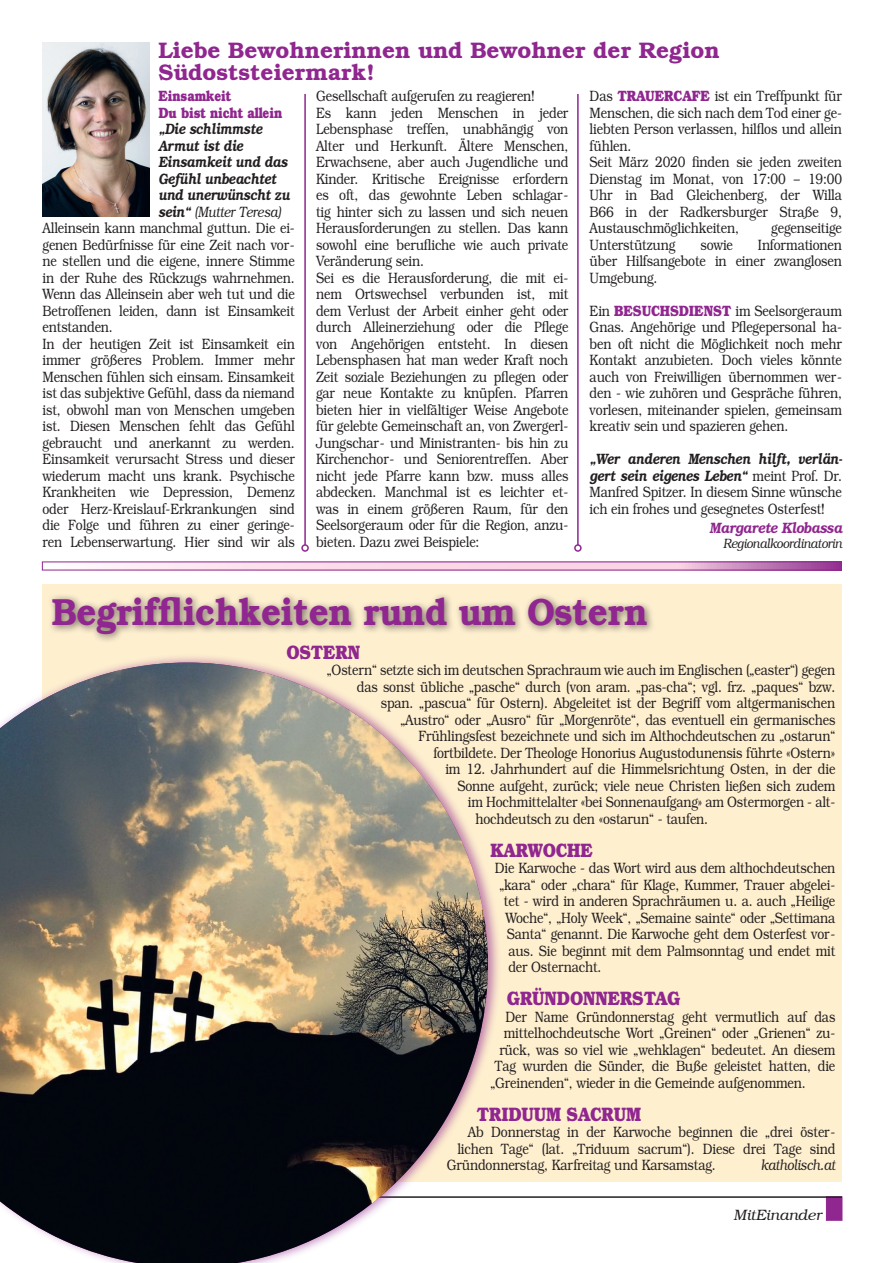
<style>
.page{position:relative;width:893px;height:1263px;background:#fff}
.page>*{position:absolute;margin:0;border:0;box-sizing:border-box;transform-origin:0 0}
.t1{font:600 37.8px "Bookman Std";letter-spacing:-.01em;color:#90268f;scale:.92 1}
.t2{font:600 22.5px/22.5px "Bookman Std";color:#90268f}
.t3{font:700 19.5px "Bookman Std";letter-spacing:-.01em;color:#90268f;scale:.82 1}
.t4{font:300 15px/16.5px "Bookman Std";letter-spacing:-.01em;color:#231f20;text-align:justify;scale:.82 1}
.t5{font:italic 600 15px "Bookman Std";letter-spacing:-.01em;color:#231f20;scale:.82 1}
.t6{font:italic 300 15px "Bookman Std";letter-spacing:-.01em;color:#231f20;scale:.82 1}
.t7{font:700 15px/16.5px "Bookman Std";letter-spacing:-.01em;color:#90268f;scale:.82 1}
.t8{font:italic 600 15px "Bookman Std";letter-spacing:-.02em;color:#90268f;scale:.87 1}
.t9{font:italic 300 15px "Bookman Std";letter-spacing:-.01em;color:#231f20}
.t10{font:italic 300 13.5px "Bookman Std";letter-spacing:-.02em;color:#231f20;scale:.87 1}
.s1{font-weight:600}
.s2{font-weight:700;color:#90268f}
.s3{font-weight:600;font-style:italic}
</style>
<div class="page">
<div style="left:826px;top:1197px;width:16px;height:23px;background:#90268f"></div>
<hr style="left:43px;top:1196px;width:799px;height:2px;background:#231f20">
<div style="left:42px;top:585px;width:800px;height:597px;background:#feefcf"></div>
<hr style="left:304px;top:94px;width:2px;height:451px;background:#90268f">
<div style="left:301px;top:544px;width:8px;height:8px;border:2px solid #90268f;border-radius:50%"></div>
<hr style="left:577px;top:94px;width:2px;height:451px;background:#90268f">
<div style="left:574px;top:544px;width:8px;height:8px;border:2px solid #90268f;border-radius:50%"></div>
<img style="left:42px;top:42px;width:108px;height:175px">
<svg style="left:102px;top:564px;width:737px;height:4px;background:#eec9de"></svg>
<div style="left:47px;top:591px;width:609px;height:52px;background:#231f20;opacity:.62"></div>
<div style="left:0;top:653px;width:502px;height:610px;background:#90268f;opacity:.56"></div>
<img style="left:0;top:662px;width:488px;height:601px">
<h2 class="t2" style="left:158px;top:39px;width:563px">Liebe Bewohnerinnen und Bewohner der Region<br>Südoststeiermark!</h2>
<p class="t7" style="left:158px;top:87px;width:152px">Einsamkeit<br>Du bist nicht allein</p>
<p class="t5" style="left:158px;top:120px;width:128px">„Die schlimmste</p>
<p class="t5" style="left:158px;top:136px;width:105px">Armut ist die</p>
<p class="t5" style="left:158px;top:153px;width:159px">Einsamkeit und das</p>
<p class="t5" style="left:158px;top:169px;width:145px">Gefühl unbeachtet</p>
<p class="t5" style="left:158px;top:186px;width:162px">und unerwünscht zu</p>
<p class="t6" style="left:158px;top:203px;width:151px"><span class="s1">sein“</span> (Mutter Teresa)</p>
<p class="t4" style="left:43px;top:220px;width:309px">Alleinsein kann manchmal guttun. Die ei-</p>
<p class="t4" style="left:43px;top:236px;width:309px">genen Bedürfnisse für eine Zeit nach vor-</p>
<p class="t4" style="left:43px;top:253px;width:309px">ne stellen und die eigene, innere Stimme</p>
<p class="t4" style="left:43px;top:269px;width:309px">in der Ruhe des Rückzugs wahrnehmen.</p>
<p class="t4" style="left:43px;top:286px;width:309px">Wenn das Alleinsein aber weh tut und die</p>
<p class="t4" style="left:43px;top:302px;width:309px">Betroffenen leiden, dann ist Einsamkeit</p>
<p class="t4" style="left:43px;top:319px;width:87px">entstanden.</p>
<p class="t4" style="left:43px;top:335px;width:309px">In der heutigen Zeit ist Einsamkeit ein</p>
<p class="t4" style="left:43px;top:352px;width:309px">immer größeres Problem. Immer mehr</p>
<p class="t4" style="left:43px;top:368px;width:309px">Menschen fühlen sich einsam. Einsamkeit</p>
<p class="t4" style="left:43px;top:385px;width:309px">ist das subjektive Gefühl, dass da niemand</p>
<p class="t4" style="left:43px;top:401px;width:309px">ist, obwohl man von Menschen umgeben</p>
<p class="t4" style="left:43px;top:418px;width:309px">ist. Diesen Menschen fehlt das Gefühl</p>
<p class="t4" style="left:43px;top:434px;width:309px">gebraucht und anerkannt zu werden.</p>
<p class="t4" style="left:43px;top:451px;width:309px">Einsamkeit verursacht Stress und dieser</p>
<p class="t4" style="left:43px;top:467px;width:309px">wiederum macht uns krank. Psychische</p>
<p class="t4" style="left:43px;top:484px;width:309px">Krankheiten wie Depression, Demenz</p>
<p class="t4" style="left:43px;top:500px;width:309px">oder Herz-Kreislauf-Erkrankungen sind</p>
<p class="t4" style="left:43px;top:517px;width:309px">die Folge und führen zu einer geringe-</p>
<p class="t4" style="left:43px;top:533px;width:309px">ren Lebenserwartung. Hier sind wir als</p>
<p class="t4" style="left:316px;top:88px;width:309px;text-align:left">Gesellschaft aufgerufen zu reagieren!<br>Es kann jeden Menschen in jeder Lebensphase treffen, unabhängig von Alter und Herkunft. Ältere Menschen, Erwachsene, aber auch Jugendliche und Kinder. Kritische Ereignisse erfordern es oft, das gewohnte Leben schlagar&shy;tig hinter sich zu lassen und sich neuen Herausforderungen zu stellen. Das kann sowohl eine berufliche wie auch private Veränderung sein.<br>Sei es die Herausforderung, die mit ei&shy;nem Ortswechsel verbunden ist, mit dem Verlust der Arbeit einher geht oder durch Alleinerziehung oder die Pflege von Angehörigen entsteht. In diesen Lebensphasen hat man weder Kraft noch Zeit soziale Beziehungen zu pflegen oder gar neue Kontakte zu knüpfen. Pfarren bieten hier in vielfältiger Weise Angebote für gelebte Gemeinschaft an, von Zwergerl-Jungschar- und Ministranten- bis hin zu Kirchenchor- und Seniorentreffen. Aber nicht jede Pfarre kann bzw. muss alles abdecken. Manchmal ist es leichter et&shy;was in einem größeren Raum, für den Seelsorgeraum oder für die Region, anzu&shy;bieten. Dazu zwei Beispiele:</p>
<p class="t4" style="left:590px;top:88px;width:309px;text-align:left">Das <span class="s2">TRAUERCAFE</span> ist ein Treffpunkt für Menschen, die sich nach dem Tod einer ge&shy;liebten Person verlassen, hilflos und allein fühlen.<br>Seit März 2020 finden sie jeden zweiten Dienstag im Monat, von 17:00 – 19:00<br>Uhr in Bad Gleichenberg, der Willa B66 in der Radkersburger Straße 9, Austauschmöglichkeiten,</p>
<p class="t4" style="left:771px;top:220px;width:88px">gegenseitige</p>
<p class="t4" style="left:590px;top:236px;width:309px;text-indent:168px">Informationen über Hilfsangebote in einer zwanglosen Umgebung.</p>
<p class="t4" style="left:590px;top:302px;width:309px">Ein <span class="s2">BESUCHSDIENST</span> im Seelsorgeraum Gnas. Angehörige und Pflegepersonal ha&shy;ben oft nicht die Möglichkeit noch mehr Kontakt anzubieten. Doch vieles könnte auch von Freiwilligen übernommen wer&shy;den - wie zuhören und Gespräche führen, vorlesen, miteinander spielen, gemeinsam kreativ sein und spazieren gehen.</p>
<p class="t4" style="left:590px;top:451px;width:310px"><span class="s3">„Wer anderen Menschen hilft, verlän&shy;gert sein eigenes Leben“</span> meint Prof. Dr.<br>Manfred Spitzer. In diesem Sinne wünsche ich ein frohes und gesegnetes Osterfest!</p>
<p class="t4" style="left:590px;top:236px;width:106px">Unterstützung</p>
<p class="t4" style="left:700px;top:236px;width:41px">sowie</p>
<p class="t8" style="left:709px;top:518px;width:154px">Margarete Klobassa</p>
<p class="t10" style="left:723px;top:536px;width:139px">Regionalkoordinatorin</p>
<h1 class="t1" style="left:52px;top:589px;width:649px">Begrifflichkeiten rund um Ostern</h1>
<h3 class="t3" style="left:286px;top:640px;width:92px">OSTERN</h3>
<p class="t4" style="left:327px;top:662px;width:622px">„Ostern“ setzte sich im deutschen Sprachraum wie auch im Englischen („easter“) gegen</p>
<p class="t4" style="left:357px;top:679px;width:585px">das sonst übliche „pasche“ durch (von aram. „pas-cha“; vgl. frz. „paques“ bzw.</p>
<p class="t4" style="left:381px;top:695px;width:556px">span. „pascua“ für Ostern). Abgeleitet ist der Begriff vom altgermanischen</p>
<p class="t4" style="left:400px;top:712px;width:532px">„Austro“ oder „Ausro“ für „Morgenröte“, das eventuell ein germanisches</p>
<p class="t4" style="left:418px;top:728px;width:510px">Frühlingsfest bezeichnete und sich im Althochdeutschen zu „ostarun“</p>
<p class="t4" style="left:433px;top:745px;width:492px">fortbildete. Der Theologe Honorius Augustodunensis führte «Ostern»</p>
<p class="t4" style="left:445px;top:761px;width:477px">im 12. Jahrhundert auf die Himmelsrichtung Osten, in der die</p>
<p class="t4" style="left:457px;top:778px;width:462px">Sonne aufgeht, zurück; viele neue Christen ließen sich zudem</p>
<p class="t4" style="left:468px;top:794px;width:450px">im Hochmittelalter «bei Sonnenaufgang» am Ostermorgen - alt-</p>
<p class="t4" style="left:475px;top:811px;width:285px">hochdeutsch zu den «ostarun“ - taufen.</p>
<h3 class="t3" style="left:490px;top:838px;width:127px">KARWOCHE</h3>
<p class="t4" style="left:495px;top:860px;width:417px">Die Karwoche - das Wort wird aus dem althochdeutschen</p>
<p class="t4" style="left:499px;top:877px;width:411px">„kara“ oder „chara“ für Klage, Kummer, Trauer abgelei-</p>
<p class="t4" style="left:504px;top:893px;width:406px">tet - wird in anderen Sprachräumen u. a. auch „Heilige</p>
<p class="t4" style="left:505px;top:910px;width:404px">Woche“, „Holy Week“, „Semaine sainte“ oder „Settimana</p>
<p class="t4" style="left:507px;top:926px;width:402px">Santa“ genannt. Die Karwoche geht dem Osterfest vor-</p>
<p class="t4" style="left:508px;top:943px;width:400px">aus. Sie beginnt mit dem Palmsonntag und endet mit</p>
<p class="t4" style="left:508px;top:959px;width:115px">der Osternacht.</p>
<h3 class="t3" style="left:507px;top:986px;width:213px">GRÜNDONNERSTAG</h3>
<p class="t4" style="left:505px;top:1009px;width:404px">Der Name Gründonnerstag geht vermutlich auf das</p>
<p class="t4" style="left:504px;top:1025px;width:406px">mittelhochdeutsche Wort „Greinen“ oder „Grienen“ zu-</p>
<p class="t4" style="left:499px;top:1042px;width:411px">rück, was so viel wie „wehklagen“ bedeutet. An diesem</p>
<p class="t4" style="left:495px;top:1058px;width:417px">Tag wurden die Sünder, die Buße geleistet hatten, die</p>
<p class="t4" style="left:490px;top:1075px;width:386px">„Greinenden“, wieder in die Gemeinde aufgenommen.</p>
<h3 class="t3" style="left:477px;top:1102px;width:202px">TRIDUUM SACRUM</h3>
<p class="t4" style="left:468px;top:1124px;width:450px">Ab Donnerstag in der Karwoche beginnen die „drei öster-</p>
<p class="t4" style="left:457px;top:1141px;width:462px">lichen Tage“ (lat. „Triduum sacrum“). Diese drei Tage sind</p>
<p class="t4" style="left:447px;top:1157px;width:330px">Gründonnerstag, Karfreitag und Karsamstag.</p>
<p class="t6" style="left:761px;top:1157px;width:92px">katholisch.at</p>
<p class="t9" style="left:733px;top:1207px;width:90px">MitEinander</p>
</div>
